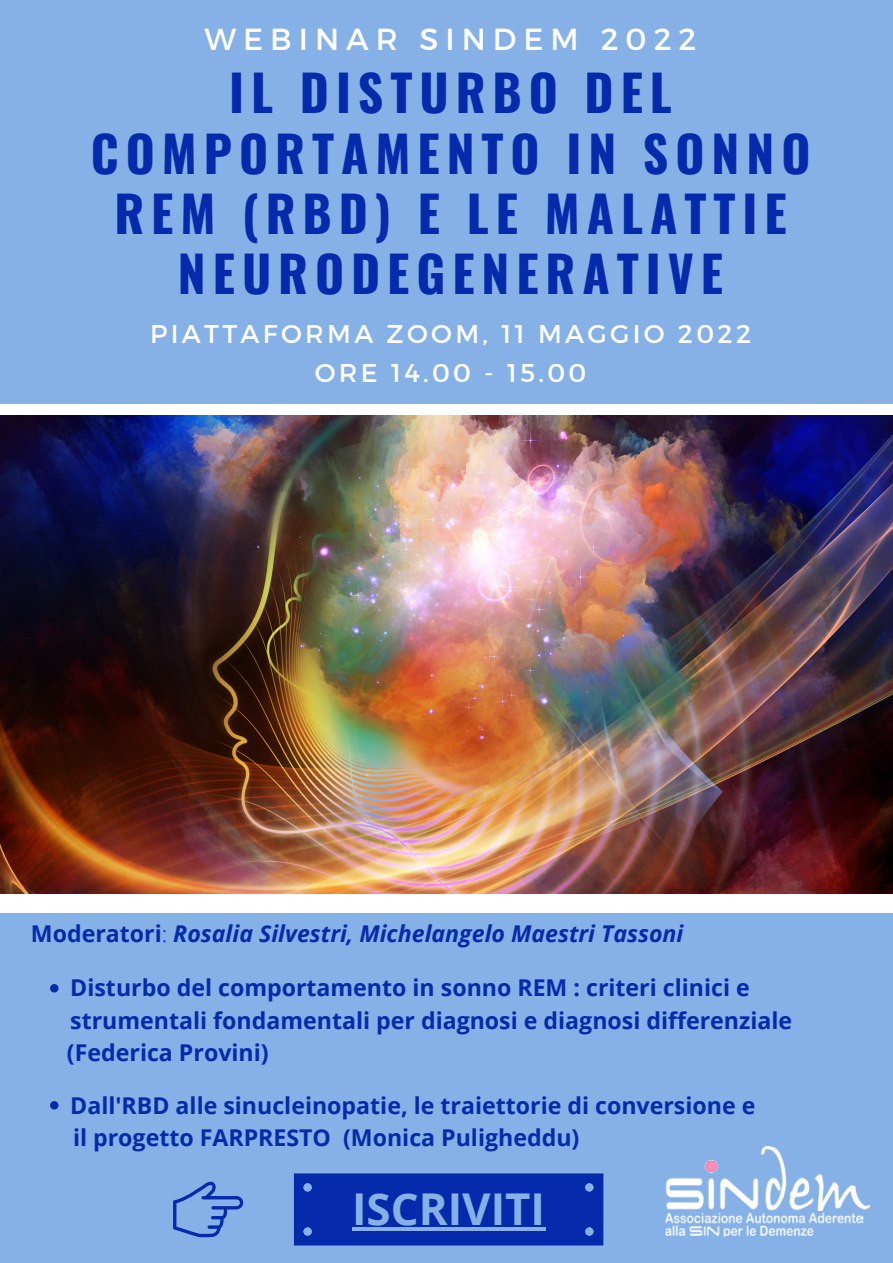
<style>
.page{position:relative;width:893px;height:1263px;background:#85b1e6}
.page>*{position:absolute;margin:0;border:0;box-sizing:border-box;transform-origin:0 0}
.t1{font:700 49.72px/60.2px "Oswald";letter-spacing:.14em;color:#052aac;text-align:center}
.t2{font:700 43.88px "Open Sans";color:#85b1e6}
.t3{font:30.45px "Montserrat";letter-spacing:.23em;color:#fff}
.t4{font:25.72px/38.9px "Montserrat";letter-spacing:.13em;color:#fff;text-align:center}
.t5{font:700 23.17px/32.1px "Open Sans";color:#052aac}
.t6{font:italic 700 23.17px "Open Sans";color:#052aac}
.s1{font-style:normal}
.s2{font-weight:300;font-style:normal}
</style>
<div class="page">
<div style="left:0;top:404px;width:893px;height:508px;background:#fff"></div>
<img style="left:0;top:415px;width:893px;height:478px">
<img style="left:665px;top:1147px;width:206px;height:90px">
<svg style="left:173px;top:1181px;width:70px;height:56px"></svg>
<div style="left:294px;top:1173px;width:309px;height:72px;background:#052aac"></div>
<div style="left:303px;top:1183px;width:9px;height:8px;background:#85b1e6;border-radius:50%"></div>
<div style="left:585px;top:1183px;width:8px;height:8px;background:#85b1e6;border-radius:50%"></div>
<div style="left:585px;top:1227px;width:8px;height:8px;background:#85b1e6;border-radius:50%"></div>
<div style="left:303px;top:1227px;width:9px;height:8px;background:#85b1e6;border-radius:50%"></div>
<svg style="left:50px;top:984px;width:8px;height:8px"></svg>
<svg style="left:50px;top:1101px;width:8px;height:8px"></svg>
<hr style="left:352px;top:1227px;width:193px;height:4px;background:#85b1e6">
<p class="t3" style="left:205px;top:20px;width:493px">WEBINAR SINDEM 2022</p>
<p class="t1" style="left:91px;top:61px;width:721px">IL DISTURBO DEL<br>COMPORTAMENTO IN SONNO<br>REM (RBD) E LE MALATTIE<br>NEURODEGENERATIVE</p>
<p class="t4" style="left:150px;top:313px;width:602px">PIATTAFORMA ZOOM, 11 MAGGIO 2022<br>ORE 14.00 - 15.00</p>
<p class="t6" style="left:31px;top:917px;width:654px"><span class="s1">Moderatori</span><span class="s2">:</span> Rosalia Silvestri, Michelangelo Maestri Tassoni</p>
<p class="t5" style="left:70px;top:971px;width:723px">Disturbo del comportamento in sonno REM : criteri clinici e strumentali fondamentali per diagnosi e diagnosi differenziale</p>
<p class="t5" style="left:67px;top:1035px;width:203px">(Federica Provini)</p>
<p class="t5" style="left:70px;top:1088px;width:686px">Dall'RBD alle sinucleinopatie, le traiettorie di conversione e</p>
<p class="t5" style="left:73px;top:1120px;width:508px">il progetto FARPRESTO (Monica Puligheddu)</p>
<p class="t2" style="left:352px;top:1178px;width:195px">ISCRIVITI</p>
</div>
